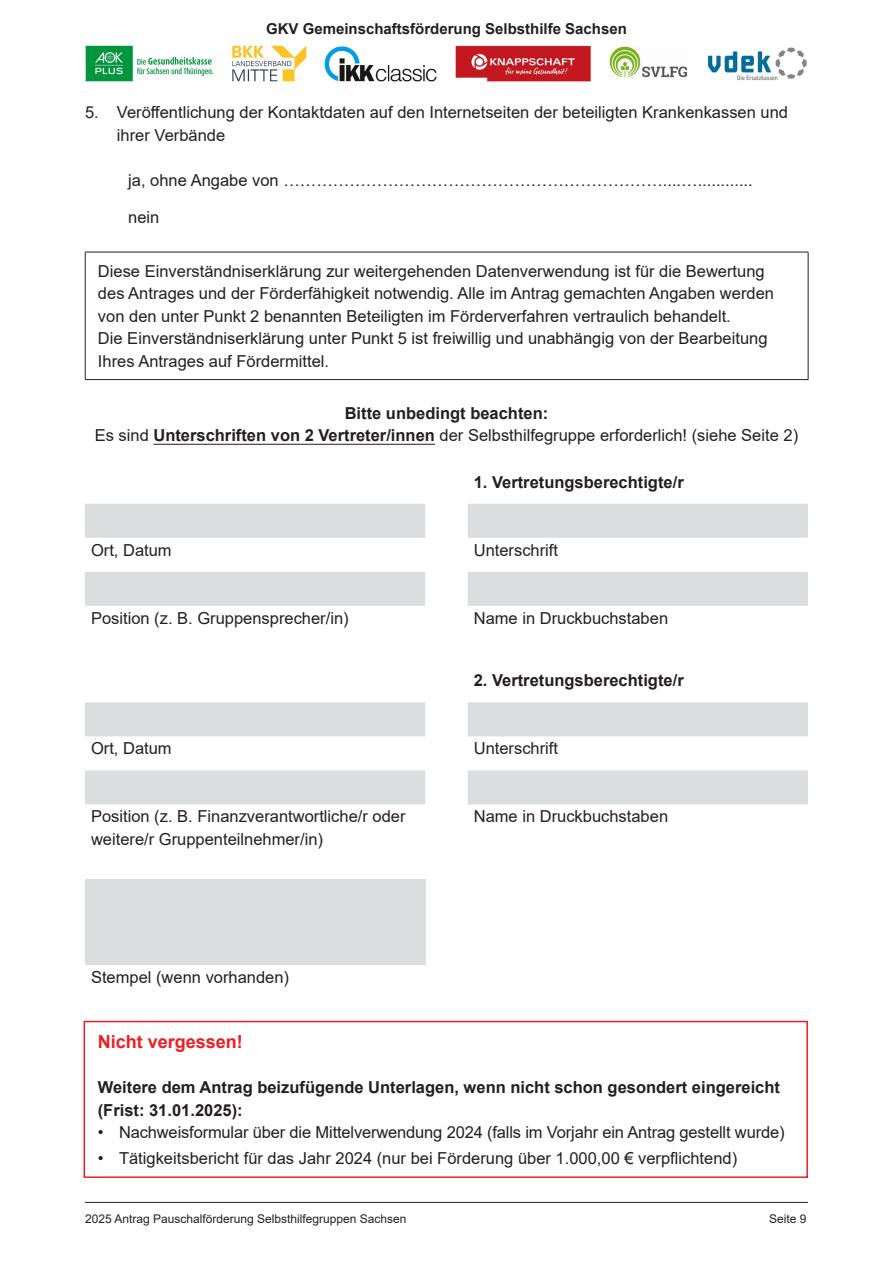
<style>
.page{position:relative;width:893px;height:1263px;background:#fff}
.page>*{position:absolute;margin:0;border:0;box-sizing:border-box;transform-origin:0 0}
.t1{font:700 18px "Arial";color:#ee1d23}
.t2{font:16.5px/22.5px "Arial";color:#231f20}
.t3{font:700 16.5px/22.5px "Arial";color:#231f20;text-align:center}
.t4{font:700 15px "Arial";color:#231f20}
.t5{font:12px "Arial";color:#231f20}
.s1{font-weight:400}
</style>
<div class="page">
<hr style="left:85px;top:1202px;width:723px;height:1px;background:#231f20">
<img style="left:85px;top:45px;width:722px;height:37px">
<hr style="left:153px;top:444px;width:282px;height:1px;background:#231f20">
<hr style="left:85px;top:252px;width:723px;height:1px;background:#231f20">
<hr style="left:85px;top:252px;width:1px;height:127px;background:#231f20">
<hr style="left:808px;top:252px;width:1px;height:127px;background:#231f20">
<hr style="left:85px;top:379px;width:723px;height:1px;background:#231f20">
<svg style="left:85px;top:504px;width:723px;height:102px;fill:#dcdddf"></svg>
<svg style="left:85px;top:702px;width:723px;height:102px;fill:#dcdddf"></svg>
<div style="left:85px;top:879px;width:340px;height:85px;background:#dcdddf"></div>
<div style="left:84px;top:1021px;width:724px;height:157px;border:2px solid #ee1d23"></div>
<p class="t4" style="left:266px;top:18px;width:362px">GKV Gemeinschaftsförderung Selbsthilfe Sachsen</p>
<p class="t2" style="left:117px;top:101px;width:673px;text-indent:-32px">5. Veröffentlichung der Kontaktdaten auf den Internetseiten der beteiligten Krankenkassen und ihrer Verbände</p>
<p class="t2" style="left:128px;top:169px;width:626px">ja, ohne Angabe von ……………………………………………………………....…............</p>
<p class="t2" style="left:128px;top:206px;width:33px">nein</p>
<p class="t2" style="left:98px;top:260px;width:677px">Diese Einverständniserklärung zur weitergehenden Datenverwendung ist für die Bewertung des Antrages und der Förderfähigkeit notwendig. Alle im Antrag gemachten Angaben werden von den unter Punkt 2 benannten Beteiligten im Förderverfahren vertraulich behandelt.<br>Die Einverständniserklärung unter Punkt 5 ist freiwillig und unabhängig von der Bearbeitung Ihres Antrages auf Fördermittel.</p>
<p class="t3" style="left:95px;top:402px;width:705px">Bitte unbedingt beachten:<br><span class="s1">Es sind</span> Unterschriften von 2 Vertreter/innen <span class="s1">der Selbsthilfegruppe erforderlich! (siehe Seite 2)</span></p>
<p class="t3" style="left:474px;top:471px;width:211px">1. Vertretungsberechtigte/r</p>
<p class="t2" style="left:91px;top:539px;width:82px">Ort, Datum</p>
<p class="t2" style="left:474px;top:539px;width:86px">Unterschrift</p>
<p class="t2" style="left:91px;top:607px;width:259px">Position (z. B. Gruppensprecher/in)</p>
<p class="t2" style="left:474px;top:607px;width:196px">Name in Druckbuchstaben</p>
<p class="t3" style="left:474px;top:669px;width:211px">2. Vertretungsberechtigte/r</p>
<p class="t2" style="left:91px;top:737px;width:82px">Ort, Datum</p>
<p class="t2" style="left:474px;top:737px;width:86px">Unterschrift</p>
<p class="t2" style="left:91px;top:805px;width:316px">Position (z. B. Finanzverantwortliche/r oder weitere/r Gruppenteilnehmer/in)</p>
<p class="t2" style="left:474px;top:805px;width:196px">Name in Druckbuchstaben</p>
<p class="t2" style="left:91px;top:965px;width:200px">Stempel (wenn vorhanden)</p>
<p class="t1" style="left:98px;top:1029px;width:147px">Nicht vergessen!</p>
<p class="t3" style="left:98px;top:1076px;width:684px;text-align:left">Weitere dem Antrag beizufügende Unterlagen, wenn nicht schon gesondert eingereicht (Frist: 31.01.2025):</p>
<p class="t2" style="left:98px;top:1121px;width:688px">• Nachweisformular über die Mittelverwendung 2024 (falls im Vorjahr ein Antrag gestellt wurde)</p>
<p class="t2" style="left:98px;top:1146px;width:641px">• Tätigkeitsbericht für das Jahr 2024 (nur bei Förderung über 1.000,00 € verpflichtend)</p>
<p class="t5" style="left:85px;top:1210px;width:323px">2025 Antrag Pauschalförderung Selbsthilfegruppen Sachsen</p>
<p class="t5" style="left:769px;top:1210px;width:39px">Seite 9</p>
</div>
